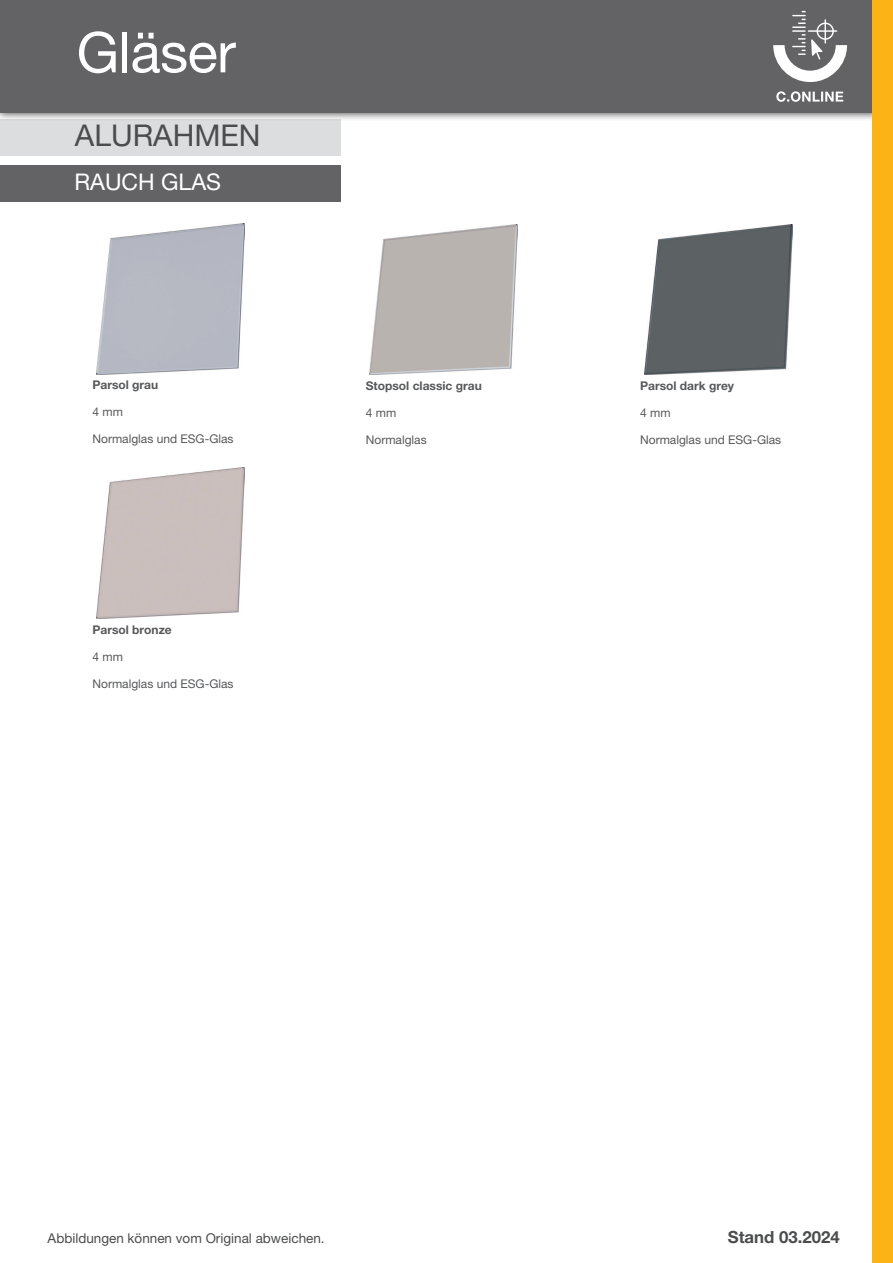
<style>
.page{position:relative;width:893px;height:1263px;background:#fff}
.page>*{position:absolute;margin:0;border:0;box-sizing:border-box;transform-origin:0 0}
.t1{font:56.1px "Helvetica Neue LT Pro";letter-spacing:-.01em;color:#fff}
.t2{font:30px "Helvetica Neue LT Pro";color:#4b4c4d}
.t3{font:22.95px "Helvetica Neue LT Pro";color:#fff}
.t4{font:700 16.8px "Helvetica Neue LT Pro";color:#4b4c4d}
.t5{font:13.5px "Helvetica Neue LT Pro";color:#4b4c4d}
.t6{font:12px "Helvetica Neue LT Pro";color:#57585a}
.t7{font:700 12px "Helvetica Neue LT Pro";color:#57585a}
</style>
<div class="page">
<div style="left:0;top:165px;width:340px;height:37px;background:#636366"></div>
<div style="left:0;top:120px;width:340px;height:36px;background:#dcdddf"></div>
<div style="left:0;top:0;width:883px;height:122px;background:#231f20;opacity:.75"></div>
<div style="left:0;top:0;width:873px;height:113px;background:#636366"></div>
<svg style="left:773px;top:11px;width:74px;height:91px"></svg>
<div style="left:872px;top:0;width:21px;height:1263px;background:#fbb316"></div>
<img style="left:370px;top:224px;width:148px;height:151px">
<img style="left:644px;top:224px;width:148px;height:151px">
<img style="left:97px;top:223px;width:148px;height:151px">
<img style="left:97px;top:468px;width:148px;height:151px">
<h1 class="t1" style="left:77px;top:19px;width:161px">Gläser</h1>
<h2 class="t2" style="left:75px;top:118px;width:187px">ALURAHMEN</h2>
<h3 class="t3" style="left:74px;top:168px;width:148px">RAUCH GLAS</h3>
<p class="t7" style="left:92px;top:377px;width:67px">Parsol grau</p>
<p class="t6" style="left:92px;top:405px;width:32px">4 mm</p>
<p class="t6" style="left:92px;top:432px;width:143px">Normalglas und ESG-Glas</p>
<p class="t7" style="left:92px;top:622px;width:81px">Parsol bronze</p>
<p class="t6" style="left:92px;top:649px;width:32px">4 mm</p>
<p class="t6" style="left:92px;top:676px;width:143px">Normalglas und ESG-Glas</p>
<p class="t7" style="left:366px;top:378px;width:117px">Stopsol classic grau</p>
<p class="t6" style="left:366px;top:405px;width:32px">4 mm</p>
<p class="t6" style="left:366px;top:432px;width:62px">Normalglas</p>
<p class="t7" style="left:640px;top:378px;width:95px">Parsol dark grey</p>
<p class="t6" style="left:640px;top:405px;width:32px">4 mm</p>
<p class="t6" style="left:640px;top:432px;width:143px">Normalglas und ESG-Glas</p>
<p class="t5" style="left:48px;top:1230px;width:279px">Abbildungen können vom Original abweichen.</p>
<h3 class="t4" style="left:728px;top:1226px;width:113px">Stand 03.2024</h3>
</div>
